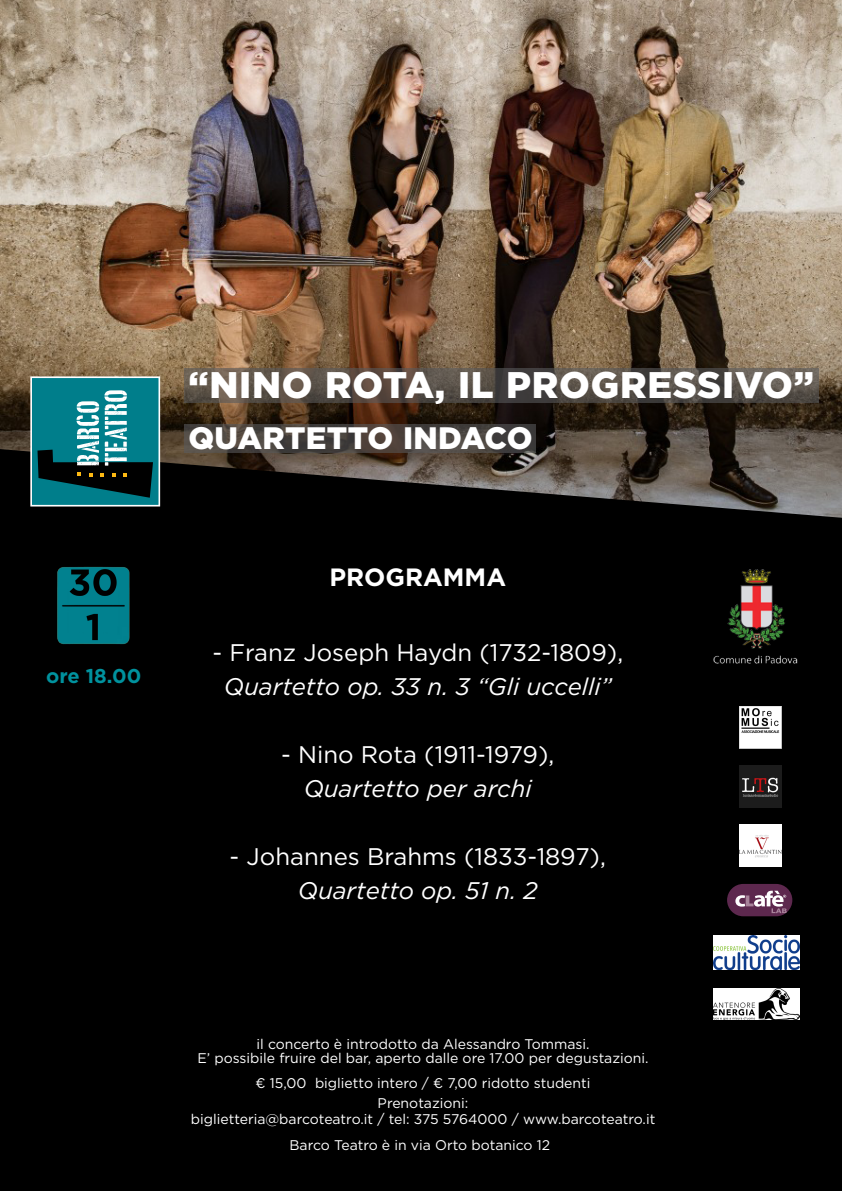
<style>
.page{position:relative;width:842px;height:1191px;background:#fff}
.page>*{position:absolute;margin:0;border:0;box-sizing:border-box;transform-origin:0 0}
.t1{font:900 37px "Gotham";letter-spacing:.02em;color:#fff}
.t2{font:900 31px "Gotham";letter-spacing:.01em;color:#fff}
.t3{font:700 25px "Gotham";color:#fff}
.t4{font:24px "Gotham";color:#fff}
.t5{font:italic 24px "Gotham";color:#fff}
.t6{font:700 20px "Gotham";color:#00929e}
.t7{font:14px/14px "Gotham";color:#fff;text-align:center}
</style>
<div class="page">
<img style="left:0;top:0;width:842px;height:449px">
<div style="left:0;top:449px;width:842px;height:742px;background:#000"></div>
<div style="left:30px;top:376px;width:130px;height:130px;background:#007e8b;border:2px solid #fff"></div>
<svg style="left:37px;top:390px;width:116px;height:108px"></svg>
<div style="left:727px;top:884px;width:65px;height:32px;background:#5d284e;border-radius:16px"></div>
<svg style="left:735px;top:890px;width:52px;height:23px"></svg>
<img style="left:714px;top:570px;width:84px;height:93px">
<img style="left:739px;top:824px;width:42px;height:42px">
<img style="left:739px;top:765px;width:42px;height:42px">
<img style="left:56px;top:566px;width:75px;height:79px">
<svg style="left:185px;top:369px;width:634px;height:34px;background:#574e46"></svg>
<svg style="left:184px;top:424px;width:352px;height:28px;background:#49433f"></svg>
<img style="left:714px;top:935px;width:85px;height:34px">
<img style="left:739px;top:706px;width:42px;height:42px">
<img style="left:714px;top:988px;width:85px;height:31px">
<h3 class="t6" style="left:46px;top:662px;width:97px">ore 18.00</h3>
<h1 class="t1" style="left:189px;top:360px;width:627px">“NINO ROTA, IL PROGRESSIVO”</h1>
<h2 class="t2" style="left:189px;top:417px;width:345px">QUARTETTO INDACO</h2>
<h3 class="t3" style="left:329px;top:560px;width:178px">PROGRAMMA</h3>
<h3 class="t4" style="left:212px;top:637px;width:412px">- Franz Joseph Haydn (1732-1809),</h3>
<h3 class="t5" style="left:224px;top:671px;width:389px">Quartetto op. 33 n. 3 “Gli uccelli”</h3>
<h3 class="t4" style="left:281px;top:739px;width:275px">- Nino Rota (1911-1979),</h3>
<h3 class="t5" style="left:304px;top:773px;width:230px">Quartetto per archi</h3>
<h3 class="t4" style="left:230px;top:841px;width:378px">- Johannes Brahms (1833-1897),</h3>
<h3 class="t5" style="left:298px;top:875px;width:241px">Quartetto op. 51 n. 2</h3>
<p class="t7" style="left:197px;top:1036px;width:453px">il concerto è introdotto da Alessandro Tommasi.<br>E’ possibile fruire del bar, aperto dalle ore 17.00 per degustazioni.</p>
<p class="t7" style="left:256px;top:1072px;width:336px;line-height:19.8px">€ 15,00 biglietto intero / € 7,00 ridotto studenti<br>Prenotazioni:</p>
<p class="t7" style="left:191px;top:1106px;width:466px;line-height:26px">biglietteria@barcoteatro.it / tel: 375 5764000 / www.barcoteatro.it<br>Barco Teatro è in via Orto botanico 12</p>
</div>
